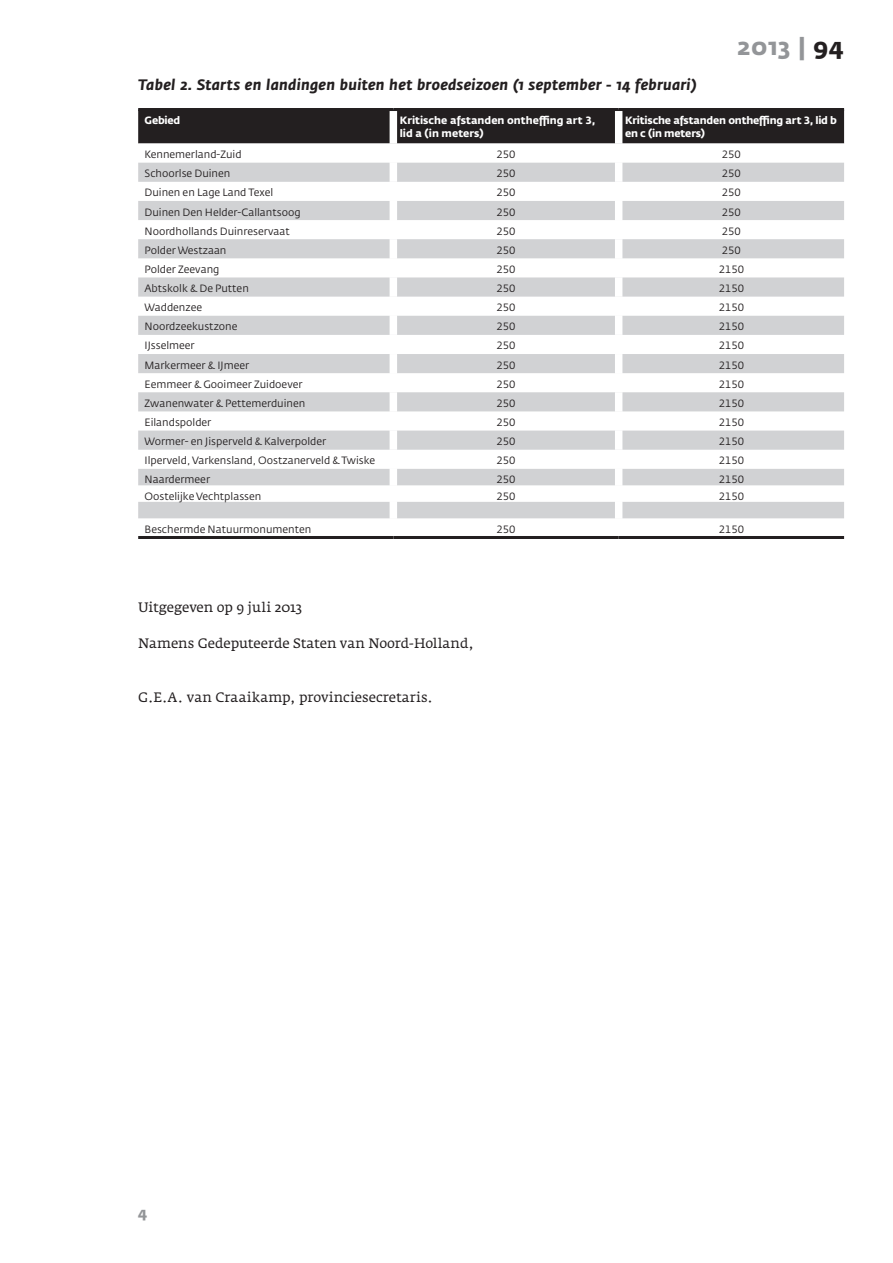
<style>
.page{position:relative;width:893px;height:1263px;background:#fff}
.page>*{position:absolute;margin:0;border:0;box-sizing:border-box;transform-origin:0 0}
.t1{font:700 24px "Fedra Sans Std";letter-spacing:.025em;color:#939598}
.t2{font:italic 700 15px "Fedra Sans Std";letter-spacing:.025em;color:#231f20}
.t3{font:700 15px "Fedra Sans Std";color:#939598}
.t4{font:13.5px "Fedra Serif A Std";letter-spacing:-.005em;color:#231f20}
.t5{font:10.5px "Fedra Sans Std";color:#231f20}
.t6{font:700 10.5px/12.6px "Fedra Sans Std";letter-spacing:-.02em;color:#fff}
.t7{font:700 10.5px/12.6px "Fedra Sans Std";color:#fff}
.s1{color:#231f20}
</style>
<div class="page">
<div style="left:138px;top:111px;width:706px;height:33px;background:#231f20"></div>
<svg style="left:138px;top:163px;width:706px;height:355px;fill:#d5d6d8"></svg>
<div style="left:390px;top:111px;width:7px;height:33px;background:#fff"></div>
<div style="left:390px;top:163px;width:7px;height:19px;background:#fff"></div>
<div style="left:390px;top:182px;width:7px;height:19px;background:#fff"></div>
<div style="left:390px;top:201px;width:7px;height:19px;background:#fff"></div>
<div style="left:390px;top:220px;width:7px;height:19px;background:#fff"></div>
<div style="left:390px;top:239px;width:7px;height:19px;background:#fff"></div>
<div style="left:390px;top:258px;width:7px;height:19px;background:#fff"></div>
<div style="left:390px;top:277px;width:7px;height:20px;background:#fff"></div>
<div style="left:390px;top:297px;width:7px;height:19px;background:#fff"></div>
<div style="left:390px;top:316px;width:7px;height:19px;background:#fff"></div>
<div style="left:390px;top:335px;width:7px;height:19px;background:#fff"></div>
<div style="left:390px;top:354px;width:7px;height:19px;background:#fff"></div>
<div style="left:390px;top:373px;width:7px;height:19px;background:#fff"></div>
<div style="left:390px;top:392px;width:7px;height:19px;background:#fff"></div>
<div style="left:390px;top:411px;width:7px;height:20px;background:#fff"></div>
<div style="left:390px;top:431px;width:7px;height:19px;background:#fff"></div>
<div style="left:390px;top:450px;width:7px;height:19px;background:#fff"></div>
<div style="left:390px;top:469px;width:7px;height:16px;background:#fff"></div>
<div style="left:390px;top:485px;width:7px;height:17px;background:#fff"></div>
<div style="left:390px;top:502px;width:7px;height:16px;background:#fff"></div>
<div style="left:615px;top:111px;width:7px;height:33px;background:#fff"></div>
<div style="left:615px;top:163px;width:7px;height:19px;background:#fff"></div>
<div style="left:615px;top:182px;width:7px;height:19px;background:#fff"></div>
<div style="left:615px;top:201px;width:7px;height:19px;background:#fff"></div>
<div style="left:615px;top:220px;width:7px;height:19px;background:#fff"></div>
<div style="left:615px;top:239px;width:7px;height:19px;background:#fff"></div>
<div style="left:615px;top:258px;width:7px;height:19px;background:#fff"></div>
<div style="left:615px;top:277px;width:7px;height:20px;background:#fff"></div>
<div style="left:615px;top:297px;width:7px;height:19px;background:#fff"></div>
<div style="left:615px;top:316px;width:7px;height:19px;background:#fff"></div>
<div style="left:615px;top:335px;width:7px;height:19px;background:#fff"></div>
<div style="left:615px;top:354px;width:7px;height:19px;background:#fff"></div>
<div style="left:615px;top:373px;width:7px;height:19px;background:#fff"></div>
<div style="left:615px;top:392px;width:7px;height:19px;background:#fff"></div>
<div style="left:615px;top:411px;width:7px;height:20px;background:#fff"></div>
<div style="left:615px;top:431px;width:7px;height:19px;background:#fff"></div>
<div style="left:615px;top:450px;width:7px;height:19px;background:#fff"></div>
<div style="left:615px;top:469px;width:7px;height:16px;background:#fff"></div>
<div style="left:615px;top:485px;width:7px;height:17px;background:#fff"></div>
<div style="left:615px;top:502px;width:7px;height:16px;background:#fff"></div>
<hr style="left:138px;top:108px;width:255px;height:3px;background:#231f20">
<hr style="left:393px;top:108px;width:226px;height:3px;background:#231f20">
<hr style="left:619px;top:108px;width:225px;height:3px;background:#231f20">
<hr style="left:138px;top:536px;width:255px;height:3px;background:#231f20">
<hr style="left:393px;top:536px;width:226px;height:3px;background:#231f20">
<hr style="left:619px;top:536px;width:225px;height:3px;background:#231f20">
<h1 class="t1" style="left:737px;top:31px;width:108px">2013 | <span class="s1">94</span></h1>
<h2 class="t2" style="left:138px;top:75px;width:560px">Tabel 2. Starts en landingen buiten het broedseizoen (1 september - 14 februari)</h2>
<p class="t6" style="left:145px;top:114px;width:37px">Gebied</p>
<p class="t7" style="left:400px;top:114px;width:197px">Kritische afstanden ontheffing art 3, lid a (in meters)</p>
<p class="t6" style="left:625px;top:114px;width:213px">Kritische afstanden ontheffing art 3, lid b en c (in meters)</p>
<p class="t5" style="left:145px;top:148px;width:99px">Kennemerland-Zuid</p>
<p class="t5" style="left:497px;top:148px;width:20px">250</p>
<p class="t5" style="left:722px;top:148px;width:20px">250</p>
<p class="t5" style="left:145px;top:167px;width:87px">Schoorlse Duinen</p>
<p class="t5" style="left:497px;top:167px;width:20px">250</p>
<p class="t5" style="left:722px;top:167px;width:20px">250</p>
<p class="t5" style="left:145px;top:186px;width:130px">Duinen en Lage Land Texel</p>
<p class="t5" style="left:497px;top:186px;width:20px">250</p>
<p class="t5" style="left:722px;top:186px;width:20px">250</p>
<p class="t5" style="left:145px;top:205px;width:158px">Duinen Den Helder-Callantsoog</p>
<p class="t5" style="left:497px;top:205px;width:20px">250</p>
<p class="t5" style="left:722px;top:205px;width:20px">250</p>
<p class="t5" style="left:145px;top:225px;width:147px">Noordhollands Duinreservaat</p>
<p class="t5" style="left:497px;top:225px;width:20px">250</p>
<p class="t5" style="left:722px;top:225px;width:20px">250</p>
<p class="t5" style="left:145px;top:244px;width:83px">Polder Westzaan</p>
<p class="t5" style="left:497px;top:244px;width:20px">250</p>
<p class="t5" style="left:722px;top:244px;width:20px">250</p>
<p class="t5" style="left:145px;top:263px;width:76px">Polder Zeevang</p>
<p class="t5" style="left:497px;top:263px;width:20px">250</p>
<p class="t5" style="left:719px;top:263px;width:27px">2150</p>
<p class="t5" style="left:145px;top:282px;width:106px">Abtskolk &amp; De Putten</p>
<p class="t5" style="left:497px;top:282px;width:20px">250</p>
<p class="t5" style="left:719px;top:282px;width:27px">2150</p>
<p class="t5" style="left:145px;top:301px;width:59px">Waddenzee</p>
<p class="t5" style="left:497px;top:301px;width:20px">250</p>
<p class="t5" style="left:719px;top:301px;width:27px">2150</p>
<p class="t5" style="left:145px;top:320px;width:94px">Noordzeekustzone</p>
<p class="t5" style="left:497px;top:320px;width:20px">250</p>
<p class="t5" style="left:719px;top:320px;width:27px">2150</p>
<p class="t5" style="left:145px;top:339px;width:52px">IJsselmeer</p>
<p class="t5" style="left:497px;top:339px;width:20px">250</p>
<p class="t5" style="left:719px;top:339px;width:27px">2150</p>
<p class="t5" style="left:145px;top:358px;width:106px">Markermeer &amp; IJmeer</p>
<p class="t5" style="left:497px;top:358px;width:20px">250</p>
<p class="t5" style="left:719px;top:358px;width:27px">2150</p>
<p class="t5" style="left:145px;top:378px;width:159px">Eemmeer &amp; Gooimeer Zuidoever</p>
<p class="t5" style="left:497px;top:378px;width:20px">250</p>
<p class="t5" style="left:719px;top:378px;width:27px">2150</p>
<p class="t5" style="left:145px;top:397px;width:162px">Zwanenwater &amp; Pettemerduinen</p>
<p class="t5" style="left:497px;top:397px;width:20px">250</p>
<p class="t5" style="left:719px;top:397px;width:27px">2150</p>
<p class="t5" style="left:145px;top:416px;width:68px">Eilandspolder</p>
<p class="t5" style="left:497px;top:416px;width:20px">250</p>
<p class="t5" style="left:719px;top:416px;width:27px">2150</p>
<p class="t5" style="left:145px;top:435px;width:183px">Wormer- en Jisperveld &amp; Kalverpolder</p>
<p class="t5" style="left:497px;top:435px;width:20px">250</p>
<p class="t5" style="left:719px;top:435px;width:27px">2150</p>
<p class="t5" style="left:145px;top:454px;width:232px">Ilperveld, Varkensland, Oostzanerveld &amp; Twiske</p>
<p class="t5" style="left:497px;top:454px;width:20px">250</p>
<p class="t5" style="left:719px;top:454px;width:27px">2150</p>
<p class="t5" style="left:145px;top:473px;width:67px">Naardermeer</p>
<p class="t5" style="left:497px;top:473px;width:20px">250</p>
<p class="t5" style="left:719px;top:473px;width:27px">2150</p>
<p class="t5" style="left:145px;top:490px;width:118px">Oostelijke Vechtplassen</p>
<p class="t5" style="left:497px;top:490px;width:20px">250</p>
<p class="t5" style="left:719px;top:490px;width:27px">2150</p>
<p class="t5" style="left:145px;top:523px;width:168px">Beschermde Natuurmonumenten</p>
<p class="t5" style="left:497px;top:523px;width:20px">250</p>
<p class="t5" style="left:719px;top:523px;width:27px">2150</p>
<p class="t4" style="left:138px;top:599px;width:165px">Uitgegeven op 9 juli 2013</p>
<p class="t4" style="left:138px;top:635px;width:337px">Namens Gedeputeerde Staten van Noord-Holland,</p>
<p class="t4" style="left:138px;top:689px;width:296px">G.E.A. van Craaikamp, provinciesecretaris.</p>
<h2 class="t3" style="left:138px;top:1203px;width:11px">4</h2>
</div>
